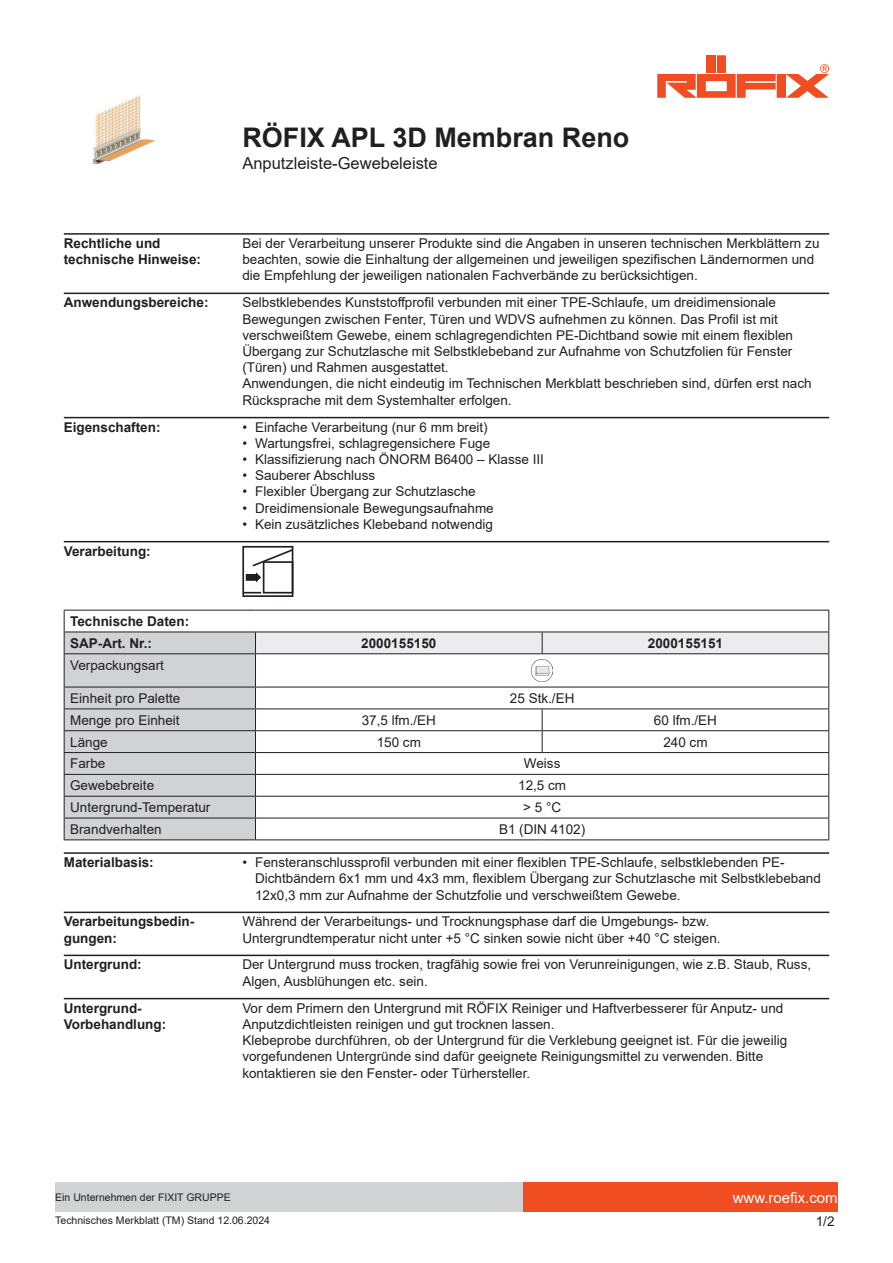
<style>
.page{position:relative;width:893px;height:1263px;background:#fff}
.page>*{position:absolute;margin:0;border:0;box-sizing:border-box;transform-origin:0 0}
.t1{font:700 27px "Arial";color:#231f20}
.t2{font:16.5px "Arial";color:#231f20}
.t3{font:15px "Arial";color:#fff}
.t4{font:13.5px/16.2px "Arial";color:#231f20}
.t5{font:700 13.5px/16.2px "Arial";color:#231f20}
.t6{font:10.5px "Arial";color:#231f20}
</style>
<div class="page">
<img style="left:93px;top:95px;width:62px;height:70px">
<div style="left:717px;top:55px;width:9px;height:18px;background:#f04d22"></div>
<div style="left:707px;top:55px;width:9px;height:18px;background:#f04d22"></div>
<svg style="left:657px;top:64px;width:172px;height:34px"></svg>
<div style="left:523px;top:1182px;width:315px;height:30px;background:#f04d22"></div>
<div style="left:55px;top:1182px;width:468px;height:30px;background:#d1d2d4"></div>
<hr style="left:64px;top:233px;width:765px;height:2px;background:#231f20">
<hr style="left:64px;top:293px;width:765px;height:1px;background:#231f20">
<hr style="left:64px;top:417px;width:765px;height:1px;background:#231f20">
<hr style="left:64px;top:541px;width:765px;height:1px;background:#231f20">
<svg style="left:242px;top:546px;width:51px;height:51px"></svg>
<svg style="left:64px;top:610px;width:765px;height:229px"></svg>
<hr style="left:64px;top:839px;width:191px;height:1px;background:#231f20">
<hr style="left:255px;top:839px;width:287px;height:1px;background:#231f20">
<hr style="left:542px;top:839px;width:287px;height:1px;background:#231f20">
<img style="left:531px;top:660px;width:22px;height:21px">
<hr style="left:64px;top:852px;width:765px;height:2px;background:#231f20">
<hr style="left:64px;top:911px;width:765px;height:2px;background:#231f20">
<hr style="left:64px;top:955px;width:765px;height:1px;background:#231f20">
<hr style="left:64px;top:998px;width:765px;height:1px;background:#231f20">
<h1 class="t1" style="left:242px;top:119px;width:389px">RÖFIX APL 3D Membran Reno</h1>
<p class="t2" style="left:242px;top:152px;width:197px">Anputzleiste-Gewebeleiste</p>
<p class="t5" style="left:64px;top:235px;width:139px">Rechtliche und technische Hinweise:</p>
<p class="t4" style="left:242px;top:235px;width:579px">Bei der Verarbeitung unserer Produkte sind die Angaben in unseren technischen Merkblättern zu beachten, sowie die Einhaltung der allgemeinen und jeweiligen spezifischen Ländernormen und die Empfehlung der jeweiligen nationalen Fachverbände zu berücksichtigen.</p>
<p class="t5" style="left:64px;top:295px;width:146px">Anwendungsbereiche:</p>
<p class="t4" style="left:242px;top:294px;width:571px">Selbstklebendes Kunststoffprofil verbunden mit einer TPE-Schlaufe, um dreidimensionale Bewegungen zwischen Fenter, Türen und WDVS aufnehmen zu können. Das Profil ist mit verschweißtem Gewebe, einem schlagregendichten PE-Dichtband sowie mit einem flexiblen Übergang zur Schutzlasche mit Selbstklebeband zur Aufnahme von Schutzfolien für Fenster (Türen) und Rahmen ausgestattet.<br>Anwendungen, die nicht eindeutig im Technischen Merkblatt beschrieben sind, dürfen erst nach Rücksprache mit dem Systemhalter erfolgen.</p>
<p class="t5" style="left:64px;top:419px;width:98px">Eigenschaften:</p>
<p class="t4" style="left:242px;top:419px;width:247px">• Einfache Verarbeitung (nur 6 mm breit)</p>
<p class="t4" style="left:242px;top:435px;width:249px">• Wartungsfrei, schlagregensichere Fuge</p>
<p class="t4" style="left:242px;top:451px;width:303px">• Klassifizierung nach ÖNORM B6400 – Klasse III</p>
<p class="t4" style="left:242px;top:467px;width:134px">• Sauberer Abschluss</p>
<p class="t4" style="left:242px;top:484px;width:235px">• Flexibler Übergang zur Schutzlasche</p>
<p class="t4" style="left:242px;top:500px;width:253px">• Dreidimensionale Bewegungsaufnahme</p>
<p class="t4" style="left:242px;top:516px;width:252px">• Kein zusätzliches Klebeband notwendig</p>
<p class="t5" style="left:64px;top:543px;width:89px">Verarbeitung:</p>
<p class="t5" style="left:70px;top:610px;width:121px;line-height:21.9px">Technische Daten:<br>SAP-Art. Nr.:</p>
<p class="t5" style="left:361px;top:635px;width:77px">2000155150</p>
<p class="t5" style="left:648px;top:635px;width:77px">2000155151</p>
<p class="t4" style="left:70px;top:657px;width:95px">Verpackungsart</p>
<p class="t4" style="left:70px;top:690px;width:112px">Einheit pro Palette</p>
<p class="t4" style="left:510px;top:690px;width:66px">25 Stk./EH</p>
<p class="t4" style="left:70px;top:712px;width:111px">Menge pro Einheit</p>
<p class="t4" style="left:362px;top:712px;width:76px">37,5 lfm./EH</p>
<p class="t4" style="left:654px;top:712px;width:65px">60 lfm./EH</p>
<p class="t4" style="left:70px;top:734px;width:39px">Länge</p>
<p class="t4" style="left:377px;top:734px;width:46px">150 cm</p>
<p class="t4" style="left:663px;top:734px;width:46px">240 cm</p>
<p class="t4" style="left:70px;top:755px;width:37px">Farbe</p>
<p class="t4" style="left:524px;top:755px;width:38px">Weiss</p>
<p class="t4" style="left:70px;top:777px;width:86px">Gewebebreite</p>
<p class="t4" style="left:518px;top:777px;width:50px">12,5 cm</p>
<p class="t4" style="left:70px;top:799px;width:142px">Untergrund-Temperatur</p>
<p class="t4" style="left:523px;top:799px;width:40px">&gt; 5 °C</p>
<p class="t4" style="left:70px;top:821px;width:93px">Brandverhalten</p>
<p class="t4" style="left:499px;top:821px;width:88px">B1 (DIN 4102)</p>
<p class="t5" style="left:64px;top:854px;width:92px">Materialbasis:</p>
<p class="t4" style="left:255px;top:854px;width:567px;text-indent:-13px">• Fensteranschlussprofil verbunden mit einer flexiblen TPE-Schlaufe, selbstklebenden PE-<br>Dichtbändern 6x1 mm und 4x3 mm, flexiblem Übergang zur Schutzlasche mit Selbstklebeband<br>12x0,3 mm zur Aufnahme der Schutzfolie und verschweißtem Gewebe.</p>
<p class="t5" style="left:64px;top:914px;width:132px">Verarbeitungsbedin&shy;gungen:</p>
<p class="t4" style="left:242px;top:913px;width:480px">Während der Verarbeitungs- und Trocknungsphase darf die Umgebungs- bzw.<br>Untergrundtemperatur nicht unter +5 °C sinken sowie nicht über +40 °C steigen.</p>
<p class="t5" style="left:64px;top:957px;width:79px">Untergrund:</p>
<p class="t4" style="left:242px;top:956px;width:570px">Der Untergrund muss trocken, tragfähig sowie frei von Verunreinigungen, wie z.B. Staub, Russ,<br>Algen, Ausblühungen etc. sein.</p>
<p class="t5" style="left:64px;top:1000px;width:104px">Untergrund-<br>Vorbehandlung:</p>
<p class="t4" style="left:242px;top:1000px;width:546px">Vor dem Primern den Untergrund mit RÖFIX Reiniger und Haftverbesserer für Anputz- und Anputzdichtleisten reinigen und gut trocknen lassen.<br>Klebeprobe durchführen, ob der Untergrund für die Verklebung geeignet ist. Für die jeweilig vorgefundenen Untergründe sind dafür geeignete Reinigungsmittel zu verwenden. Bitte kontaktieren sie den Fenster- oder Türhersteller.</p>
<p class="t6" style="left:55px;top:1190px;width:177px">Ein Unternehmen der FIXIT GRUPPE</p>
<p class="t3" style="left:733px;top:1187px;width:107px">www.roefix.com</p>
<p class="t6" style="left:55px;top:1213px;width:216px">Technisches Merkblatt (TM) Stand 12.06.2024</p>
<p class="t4" style="left:816px;top:1213px;width:20px">1/2</p>
</div>
